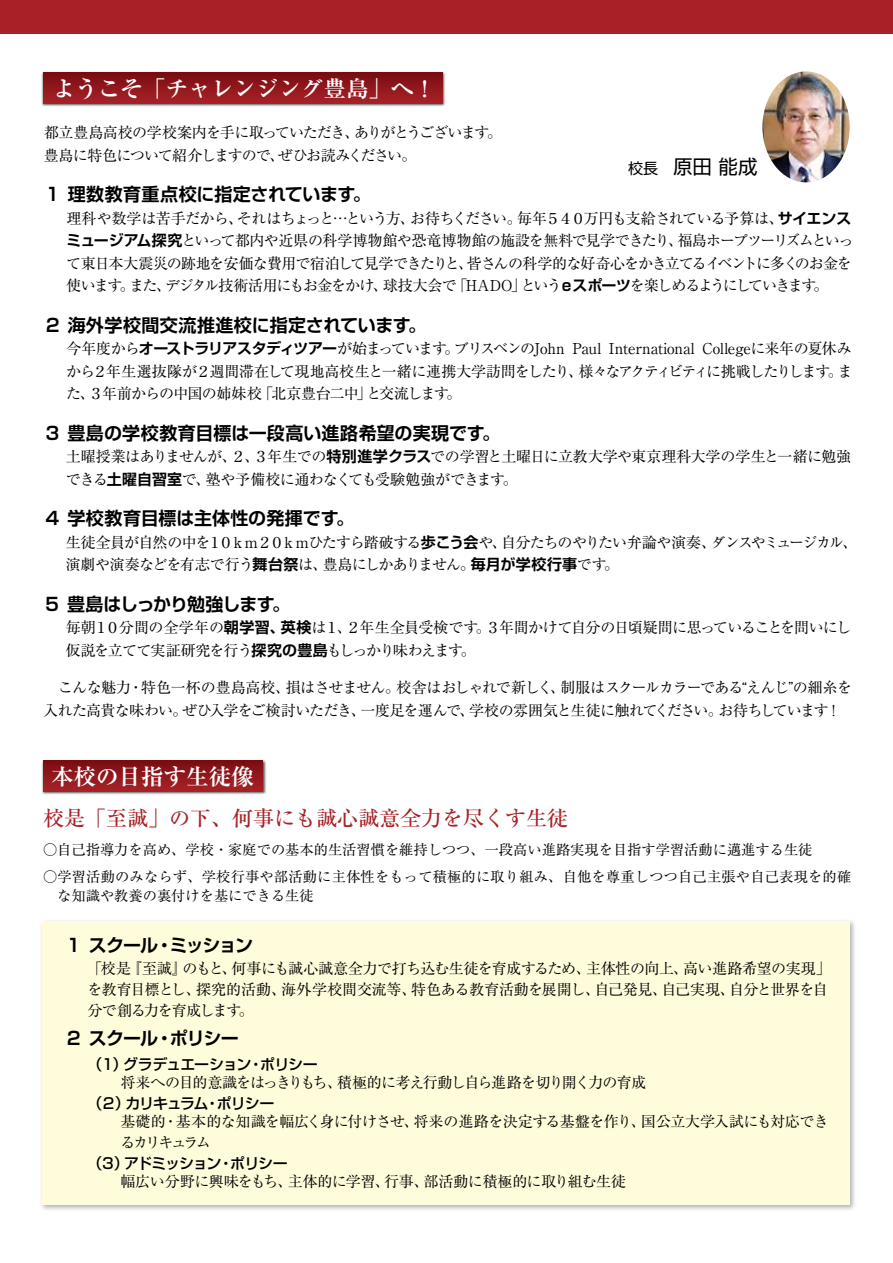
<style>
.page{position:relative;width:893px;height:1263px;background:#fff}
.page>*{position:absolute;margin:0;border:0;box-sizing:border-box;transform-origin:0 0}
.t1{font:700 22.5px "Ryumin Pr 5";color:#fff}
.t2{font:500 21px "Ryumin Pr 5";color:#a72126}
.t3{font:19.5px "Shin Go Pr 5";color:#000}
.t4{font:700 18px "Shin Go Pr 5 De";letter-spacing:-.005em;color:#000}
.t5{font:700 18px "Shin Go Pr 5 De";letter-spacing:.015em;color:#000}
.t6{font:700 18px "Shin Go Pr 5 De";letter-spacing:-.055em;color:#000}
.t7{font:700 18px "Shin Go Pr 5 De";letter-spacing:-.07em;color:#000}
.t8{font:700 18px "Shin Go Pr 5 De";letter-spacing:-.05em;color:#000}
.t9{font:15px/22.5px "Ryumin Pr 5";letter-spacing:-.05em;color:#000}
.t10{font:15px/21px "Ryumin Pr 5";letter-spacing:-.03em;color:#000}
.t11{font:500 15px "Shin Go Pr 5";letter-spacing:-.07em;color:#000}
.t12{font:15px "Ryumin Pr 5";letter-spacing:-.075em;color:#000}
.t13{font:15px "Ryumin Pr 5";letter-spacing:-.025em;color:#000}
.t14{font:14.25px/19.5px "Ryumin Pr 5";color:#000}
.s1{font-family:"Shin Go Pr 5 De";font-weight:700}
.s2{font-size:15px}
</style>
<div class="page">
<div style="left:0;top:0;width:893px;height:34px;background:#a72126"></div>
<img style="left:41px;top:71px;width:405px;height:36px">
<svg style="left:43px;top:73px;width:399px;height:31px"></svg>
<img style="left:42px;top:760px;width:225px;height:35px">
<svg style="left:43px;top:760px;width:220px;height:31px"></svg>
<img style="left:41px;top:920px;width:814px;height:290px">
<div style="left:42px;top:921px;width:808px;height:283px;background:#fffcdb"></div>
<img style="left:762px;top:71px;width:88px;height:111px">
<h1 class="t1" style="left:53px;top:71px;width:385px">ようこそ「チャレンジング豊島」へ！</h1>
<p class="t9" style="left:44px;top:120px;width:460px">都立豊島高校の学校案内を手に取っていただき、ありがとうございます。豊島に特色について紹介しますので、ぜひお読みください。</p>
<p class="t4" style="left:44px;top:179px;width:329px">１ 理数教育重点校に指定されています。</p>
<p class="t9" style="left:66px;top:206px;width:789px">理科や数学は苦手だから、それはちょっと…という方、お待ちください。毎年５４０万円も支給されている予算は、<span class="s1">サイエンスミュージアム探究</span>といって都内や近県の科学博物館や恐竜博物館の施設を無料で見学できたり、福島ホープツーリズムといって東日本大震災の跡地を安価な費用で宿泊して見学できたりと、皆さんの科学的な好奇心をかき立てるイベントに多くのお金を使います。また、デジタル技術活用にもお金をかけ、球技大会で「HADO」という<span class="s1">ｅスポーツ</span>を楽しめるようにしていきます。</p>
<p class="t5" style="left:44px;top:310px;width:384px">２ 海外学校間交流推進校に指定されています。</p>
<p class="t9" style="left:66px;top:336px;width:788px;text-align:justify">今年度から<span class="s1">オーストラリアスタディツアー</span>が始まっています。ブリスベンのJohn Paul International Collegeに来年の夏休みから２年生選抜隊が２週間滞在して現地高校生と一緒に連携大学訪問をしたり、様々なアクティビティに挑戦したりします。また、３年前からの中国の姉妹校「北京豊台二中」と交流します。</p>
<p class="t4" style="left:43px;top:418px;width:458px">３ 豊島の学校教育目標は一段高い進路希望の実現です。</p>
<p class="t9" style="left:66px;top:444px;width:787px">土曜授業はありませんが、２、３年生での<span class="s1">特別進学クラス</span>での学習と土曜日に立教大学や東京理科大学の学生と一緒に勉強できる<span class="s1">土曜自習室</span>で、塾や予備校に通わなくても受験勉強ができます。</p>
<p class="t4" style="left:43px;top:503px;width:312px">４ 学校教育目標は主体性の発揮です。</p>
<p class="t9" style="left:66px;top:530px;width:793px">生徒全員が自然の中を１０ｋｍ２０ｋｍひたすら踏破する<span class="s1">歩こう会</span>や、自分たちのやりたい弁論や演奏、ダンスやミュージカル、演劇や演奏などを有志で行う<span class="s1">舞台祭</span>は、豊島にしかありません。<span class="s1">毎月が学校行事</span>です。</p>
<p class="t6" style="left:43px;top:589px;width:249px">５ 豊島はしっかり勉強します。</p>
<p class="t9" style="left:66px;top:615px;width:787px">毎朝１０分間の全学年の<span class="s1">朝学習、英検</span>は１、２年生全員受検です。３年間かけて自分の日頃疑問に思っていることを問いにし仮説を立てて実証研究を行う<span class="s1">探究の豊島</span>もしっかり味わえます。</p>
<p class="t9" style="left:43px;top:675px;width:811px">　こんな魅力・特色一杯の豊島高校、損はさせません。校舎はおしゃれで新しく、制服はスクールカラーである“えんじ”の細糸を入れた高貴な味わい。ぜひ入学をご検討いただき、一度足を運んで、学校の雰囲気と生徒に触れてください。お待ちしています！</p>
<h3 class="t3" style="left:628px;top:151px;width:131px"><span class="s2">校長　</span>原田 能成</h3>
<h1 class="t1" style="left:51px;top:758px;width:204px">本校の目指す生徒像</h1>
<h2 class="t2" style="left:43px;top:802px;width:527px">校是「至誠」の下、何事にも誠心誠意全力を尽くす生徒</h2>
<p class="t14" style="left:43px;top:839px;width:771px">○自己指導力を高め、学校・家庭での基本的生活習慣を維持しつつ、一段高い進路実現を目指す学習活動に邁進する生徒</p>
<p class="t14" style="left:57px;top:866px;width:795px;text-indent:-14px">○学習活動のみならず、学校行事や部活動に主体性をもって積極的に取り組み、自他を尊重しつつ自己主張や自己表現を的確な知識や教養の裏付けを基にできる生徒</p>
<p class="t7" style="left:65px;top:931px;width:190px">１ スクール・ミッション</p>
<p class="t10" style="left:87px;top:956px;width:745px">「校是『至誠』のもと、何事にも誠心誠意全力で打ち込む生徒を育成するため、主体性の向上、高い進路希望の実現」を教育目標とし、探究的活動、海外学校間交流等、特色ある教育活動を展開し、自己発見、自己実現、自分と世界を自分で創る力を育成します。</p>
<p class="t8" style="left:65px;top:1024px;width:176px">２ スクール・ポリシー</p>
<p class="t11" style="left:87px;top:1052px;width:232px">（１）グラデュエーション・ポリシー</p>
<p class="t12" style="left:120px;top:1070px;width:527px">将来への目的意識をはっきりもち、積極的に考え行動し自ら進路を切り開く力の育成</p>
<p class="t11" style="left:87px;top:1091px;width:189px">（２）カリキュラム・ポリシー</p>
<p class="t9" style="left:120px;top:1109px;width:710px;line-height:21px">基礎的・基本的な知識を幅広く身に付けさせ、将来の進路を決定する基盤を作り、国公立大学入試にも対応できるカリキュラム</p>
<p class="t11" style="left:87px;top:1151px;width:202px">（３）アドミッション・ポリシー</p>
<p class="t13" style="left:120px;top:1169px;width:507px">幅広い分野に興味をもち、主体的に学習、行事、部活動に積極的に取り組む生徒</p>
</div>
